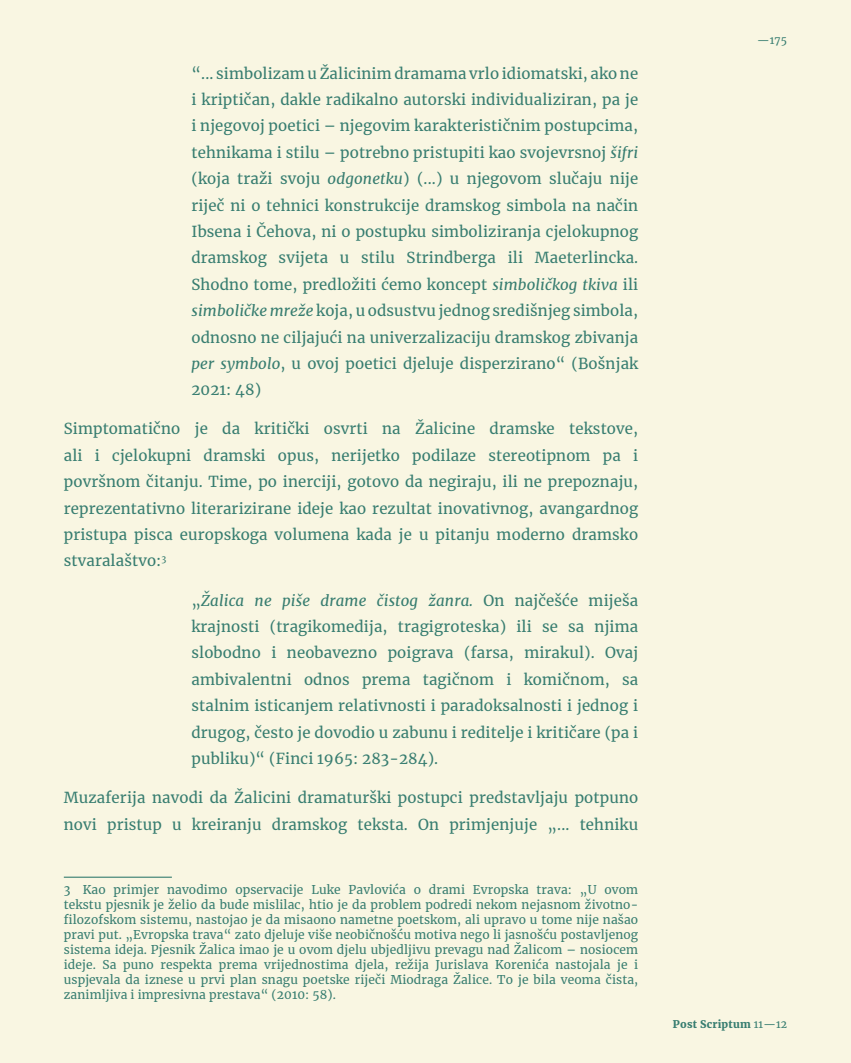
<style>
.page{position:relative;width:851px;height:1063px;background:#fff}
.page>*{position:absolute;margin:0;border:0;box-sizing:border-box;transform-origin:0 0}
.t1{font:15px/26.4px "Merriweather";letter-spacing:.01em;color:#377d70;text-align:justify}
.t2{font:12px/15px "Merriweather";letter-spacing:.01em;color:#377d70;text-align:justify}
.t3{font:900 10.5px "Merriweather";letter-spacing:.02em;color:#377d70}
.t4{font:10.5px "Merriweather";color:#377d70}
.s1{font-style:italic}
.s2{font-weight:400}
</style>
<div class="page">
<div style="left:0;top:0;width:850px;height:1063px;background:#f9f6e2"></div>
<hr style="left:64px;top:877px;width:108px;height:1px;background:#377d70">
<p class="t1" style="left:191px;top:59px;width:448px">“... simbolizam u Žalicinim dramama vrlo idiomatski, ako ne i kriptičan, dakle radikalno autorski individualiziran, pa je i njegovoj poetici – njegovim karakterističnim postupcima, tehnikama i stilu – potrebno pristupiti kao svojevrsnoj <span class="s1">šifri </span>(koja traži svoju <span class="s1">odgonetku</span>) (...) u njegovom slučaju nije riječ ni o tehnici konstrukcije dramskog simbola na način Ibsena i Čehova, ni o postupku simboliziranja cjelokupnog dramskog svijeta u stilu Strindberga ili Maeterlincka.<br>Shodno tome, predložiti ćemo koncept <span class="s1">simboličkog tkiva</span> ili <span class="s1">simboličke mreže</span> koja, u odsustvu jednog središnjeg simbola, odnosno ne ciljajući na univerzalizaciju dramskog zbivanja <span class="s1">per symbolo</span>, u ovoj poetici djeluje disperzirano“ (Bošnjak 2021: 48)</p>
<p class="t1" style="left:64px;top:415px;width:576px">Simptomatično je da kritički osvrti na Žalicine dramske tekstove, ali i cjelokupni dramski opus, nerijetko podilaze stereotipnom pa i površnom čitanju. Time, po inerciji, gotovo da negiraju, ili ne prepoznaju, reprezentativno literarizirane ideje kao rezultat inovativnog, avangardnog pristupa pisca europskoga volumena kada je u pitanju moderno dramsko stvaralaštvo:<sup>3</sup></p>
<p class="t1" style="left:191px;top:587px;width:448px">„<span class="s1">Žalica ne piše drame čistog žanra.</span> On najčešće miješa krajnosti (tragikomedija, tragigroteska) ili se sa njima slobodno i neobavezno poigrava (farsa, mirakul). Ovaj ambivalentni odnos prema tagičnom i komičnom, sa stalnim isticanjem relativnosti i paradoksalnosti i jednog i drugog, često je dovodio u zabunu i reditelje i kritičare (pa i publiku)“ (Finci 1965: 283-284).</p>
<p class="t1" style="left:64px;top:784px;width:576px">Muzaferija navodi da Žalicini dramaturški postupci predstavljaju potpuno novi pristup u kreiranju dramskog teksta. On primjenjuje „... tehniku</p>
<p class="t2" style="left:64px;top:882px;width:576px">3 Kao primjer navodimo opservacije Luke Pavlovića o drami Evropska trava: „U ovom tekstu pjesnik je želio da bude mislilac, htio je da problem podredi nekom nejasnom životno&shy;filozofskom sistemu, nastojao je da misaono nametne poetskom, ali upravo u tome nije našao pravi put. „Evropska trava“ zato djeluje više neobičnošću motiva nego li jasnošću postavljenog sistema ideja. Pjesnik Žalica imao je u ovom djelu ubjedljivu prevagu nad Žalicom – nosiocem ideje. Sa puno respekta prema vrijednostima djela, režija Jurislava Korenića nastojala je i uspjevala da iznese u prvi plan snagu poetske riječi Miodraga Žalice. To je bila veoma čista, zanimljiva i impresivna prestava“ (2010: 58).</p>
<p class="t4" style="left:757px;top:33px;width:32px">—175</p>
<p class="t3" style="left:673px;top:1017px;width:116px">Post Scriptum <span class="s2">11—12</span></p>
</div>
